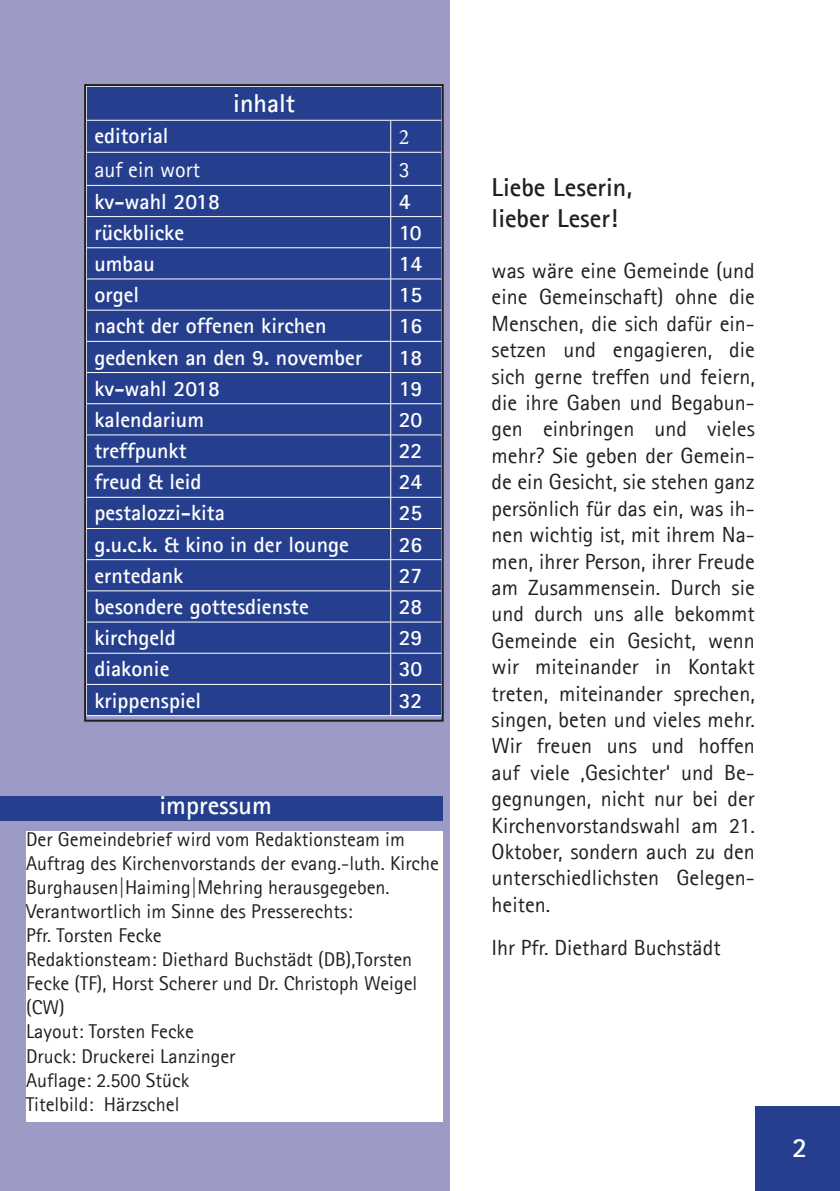
<style>
.page{position:relative;width:840px;height:1191px;background:#fff}
.page>*{position:absolute;margin:0;border:0;box-sizing:border-box;transform-origin:0 0}
.t1{font:700 28px "Agfa Rotis Sans Serif";color:#fff}
.t2{font:700 26px/31.2px "Agfa Rotis Sans Serif";color:#231f20}
.t3{font:700 26px "Agfa Rotis Sans Serif";color:#fff}
.t4{font:22px/26.4px "Agfa Rotis Sans Serif";color:#231f20;text-align:justify}
.t5{font:700 22px "Agfa Rotis Sans Serif";color:#fff}
.t6{font:22px "Agfa Rotis Sans Serif";color:#fff}
.t7{font:22px "Minion Pro";color:#fff}
.t8{font:20px/24px "Agfa Rotis Sans Serif";color:#231f20}
</style>
<div class="page">
<div style="left:754px;top:1106px;width:85px;height:85px;background:#253f8e"></div>
<hr style="left:839px;top:1106px;width:1px;height:85px;background:#253f8e">
<div style="left:0;top:0;width:450px;height:1191px;background:#9b9bc6"></div>
<div style="left:87px;top:87px;width:353px;height:254px;background:#253f8e"></div>
<div style="left:87px;top:342px;width:353px;height:373px;background:#253f8e"></div>
<hr style="left:86px;top:120px;width:304px;height:1px;background:#fff">
<hr style="left:390px;top:120px;width:52px;height:1px;background:#fff">
<hr style="left:390px;top:120px;width:1px;height:32px;background:#fff">
<hr style="left:86px;top:152px;width:304px;height:1px;background:#fff">
<hr style="left:390px;top:152px;width:52px;height:1px;background:#fff">
<hr style="left:390px;top:152px;width:1px;height:33px;background:#fff">
<hr style="left:86px;top:185px;width:304px;height:1px;background:#fff">
<hr style="left:390px;top:185px;width:52px;height:1px;background:#fff">
<hr style="left:390px;top:186px;width:1px;height:30px;background:#fff">
<hr style="left:86px;top:216px;width:304px;height:1px;background:#fff">
<hr style="left:390px;top:216px;width:52px;height:1px;background:#fff">
<hr style="left:390px;top:217px;width:1px;height:30px;background:#fff">
<hr style="left:86px;top:247px;width:304px;height:1px;background:#fff">
<hr style="left:390px;top:247px;width:52px;height:1px;background:#fff">
<hr style="left:390px;top:248px;width:1px;height:31px;background:#fff">
<hr style="left:86px;top:279px;width:304px;height:1px;background:#fff">
<hr style="left:390px;top:279px;width:52px;height:1px;background:#fff">
<hr style="left:390px;top:279px;width:1px;height:31px;background:#fff">
<hr style="left:86px;top:310px;width:304px;height:1px;background:#fff">
<hr style="left:390px;top:310px;width:52px;height:1px;background:#fff">
<hr style="left:390px;top:310px;width:1px;height:31px;background:#fff">
<hr style="left:86px;top:341px;width:304px;height:1px;background:#fff">
<hr style="left:390px;top:341px;width:52px;height:1px;background:#fff">
<hr style="left:390px;top:341px;width:1px;height:31px;background:#fff">
<hr style="left:86px;top:372px;width:304px;height:1px;background:#fff">
<hr style="left:390px;top:372px;width:52px;height:1px;background:#fff">
<hr style="left:390px;top:373px;width:1px;height:30px;background:#fff">
<hr style="left:86px;top:403px;width:304px;height:1px;background:#fff">
<hr style="left:390px;top:403px;width:52px;height:1px;background:#fff">
<hr style="left:390px;top:404px;width:1px;height:31px;background:#fff">
<hr style="left:86px;top:434px;width:304px;height:1px;background:#fff">
<hr style="left:390px;top:434px;width:52px;height:1px;background:#fff">
<hr style="left:390px;top:435px;width:1px;height:31px;background:#fff">
<hr style="left:86px;top:466px;width:304px;height:1px;background:#fff">
<hr style="left:390px;top:466px;width:52px;height:1px;background:#fff">
<hr style="left:390px;top:466px;width:1px;height:31px;background:#fff">
<hr style="left:86px;top:497px;width:304px;height:1px;background:#fff">
<hr style="left:390px;top:497px;width:52px;height:1px;background:#fff">
<hr style="left:390px;top:497px;width:1px;height:31px;background:#fff">
<hr style="left:86px;top:528px;width:304px;height:1px;background:#fff">
<hr style="left:390px;top:528px;width:52px;height:1px;background:#fff">
<hr style="left:390px;top:529px;width:1px;height:30px;background:#fff">
<hr style="left:86px;top:559px;width:304px;height:1px;background:#fff">
<hr style="left:390px;top:559px;width:52px;height:1px;background:#fff">
<hr style="left:390px;top:560px;width:1px;height:30px;background:#fff">
<hr style="left:86px;top:590px;width:304px;height:1px;background:#fff">
<hr style="left:390px;top:590px;width:52px;height:1px;background:#fff">
<hr style="left:390px;top:591px;width:1px;height:31px;background:#fff">
<hr style="left:86px;top:621px;width:304px;height:1px;background:#fff">
<hr style="left:390px;top:621px;width:52px;height:1px;background:#fff">
<hr style="left:390px;top:622px;width:1px;height:31px;background:#fff">
<hr style="left:86px;top:653px;width:304px;height:1px;background:#fff">
<hr style="left:390px;top:653px;width:52px;height:1px;background:#fff">
<hr style="left:390px;top:653px;width:1px;height:31px;background:#fff">
<hr style="left:86px;top:684px;width:304px;height:1px;background:#fff">
<hr style="left:390px;top:684px;width:52px;height:1px;background:#fff">
<hr style="left:390px;top:684px;width:1px;height:31px;background:#fff">
<hr style="left:86px;top:715px;width:304px;height:1px;background:#fff">
<hr style="left:390px;top:715px;width:52px;height:1px;background:#fff">
<div style="left:84px;top:84px;width:359px;height:637px;border:2px solid #231f20"></div>
<div style="left:26px;top:831px;width:416px;height:290px;background:#fff"></div>
<div style="left:0;top:795px;width:442px;height:25px;background:#253f8e"></div>
<p class="t3" style="left:233px;top:87px;width:63px">inhalt</p>
<p class="t5" style="left:94px;top:122px;width:76px">editorial</p>
<p class="t7" style="left:398px;top:124px;width:12px">2</p>
<p class="t6" style="left:94px;top:157px;width:107px">auf ein wort</p>
<p class="t6" style="left:398px;top:157px;width:12px">3</p>
<p class="t5" style="left:94px;top:187px;width:127px">kv-wahl 2018</p>
<p class="t5" style="left:398px;top:187px;width:13px">4</p>
<p class="t5" style="left:94px;top:218px;width:91px">rückblicke</p>
<p class="t5" style="left:398px;top:218px;width:24px">10</p>
<p class="t5" style="left:94px;top:249px;width:62px">umbau</p>
<p class="t5" style="left:398px;top:249px;width:25px">14</p>
<p class="t5" style="left:94px;top:281px;width:46px">orgel</p>
<p class="t5" style="left:398px;top:281px;width:25px">15</p>
<p class="t5" style="left:94px;top:312px;width:233px">nacht der offenen kirchen</p>
<p class="t5" style="left:398px;top:312px;width:25px">16</p>
<p class="t5" style="left:94px;top:343px;width:269px">gedenken an den 9. november</p>
<p class="t5" style="left:398px;top:343px;width:25px">18</p>
<p class="t5" style="left:94px;top:374px;width:127px">kv-wahl 2018</p>
<p class="t5" style="left:398px;top:374px;width:25px">19</p>
<p class="t5" style="left:94px;top:405px;width:111px">kalendarium</p>
<p class="t5" style="left:398px;top:405px;width:25px">20</p>
<p class="t5" style="left:94px;top:437px;width:94px">treffpunkt</p>
<p class="t5" style="left:398px;top:437px;width:25px">22</p>
<p class="t5" style="left:94px;top:468px;width:109px">freud &amp; leid</p>
<p class="t5" style="left:398px;top:468px;width:25px">24</p>
<p class="t5" style="left:94px;top:499px;width:132px">pestalozzi-kita</p>
<p class="t5" style="left:398px;top:499px;width:25px">25</p>
<p class="t5" style="left:94px;top:530px;width:256px">g.u.c.k. &amp; kino in der lounge</p>
<p class="t5" style="left:398px;top:530px;width:25px">26</p>
<p class="t5" style="left:94px;top:561px;width:90px">erntedank</p>
<p class="t5" style="left:398px;top:561px;width:25px">27</p>
<p class="t5" style="left:94px;top:592px;width:216px">besondere gottesdienste</p>
<p class="t5" style="left:398px;top:592px;width:25px">28</p>
<p class="t5" style="left:94px;top:624px;width:83px">kirchgeld</p>
<p class="t5" style="left:398px;top:624px;width:25px">29</p>
<p class="t5" style="left:94px;top:655px;width:76px">diakonie</p>
<p class="t5" style="left:398px;top:655px;width:25px">30</p>
<p class="t5" style="left:94px;top:686px;width:108px">krippenspiel</p>
<p class="t5" style="left:398px;top:686px;width:25px">32</p>
<p class="t3" style="left:159px;top:788px;width:114px">impressum</p>
<p class="t8" style="left:26px;top:827px;width:414px">Der Gemeindebrief wird vom Redaktionsteam im Auftrag des Kirchenvorstands der evang.-luth. Kirche Burghausen|Haiming|Mehring herausgegeben.<br>Verantwortlich im Sinne des Presserechts:<br>Pfr. Torsten Fecke<br>Redaktionsteam: Diethard Buchstädt (DB),Torsten Fecke (TF), Horst Scherer und Dr. Christoph Weigel (CW)<br>Layout: Torsten Fecke<br>Druck: Druckerei Lanzinger<br>Auflage: 2.500 Stück<br>Titelbild: Härzschel</p>
<p class="t2" style="left:491px;top:171px;width:142px">Liebe Leserin, lieber Leser!</p>
<p class="t4" style="left:491px;top:257px;width:265px">was wäre eine Gemeinde (und eine Gemeinschaft) ohne die Menschen, die sich dafür ein&shy;setzen und engagieren, die sich gerne treffen und feiern, die ihre Gaben und Begabun&shy;gen einbringen und vieles mehr? Sie geben der Gemein&shy;de ein Gesicht, sie stehen ganz persönlich für das ein, was ih&shy;nen wichtig ist, mit ihrem Na&shy;men, ihrer Person, ihrer Freude am Zusammensein. Durch sie und durch uns alle bekommt Gemeinde ein Gesicht, wenn wir miteinander in Kontakt treten, miteinander sprechen, singen, beten und vieles mehr.<br>Wir freuen uns und hoffen auf viele ‚Gesichter‘ und Be&shy;gegnungen, nicht nur bei der Kirchenvorstandswahl am 21.<br>Oktober, sondern auch zu den unterschiedlichsten Gelegen&shy;heiten.</p>
<p class="t4" style="left:491px;top:934px;width:230px">Ihr Pfr. Diethard Buchstädt</p>
<p class="t1" style="left:791px;top:1129px;width:17px">2</p>
</div>
